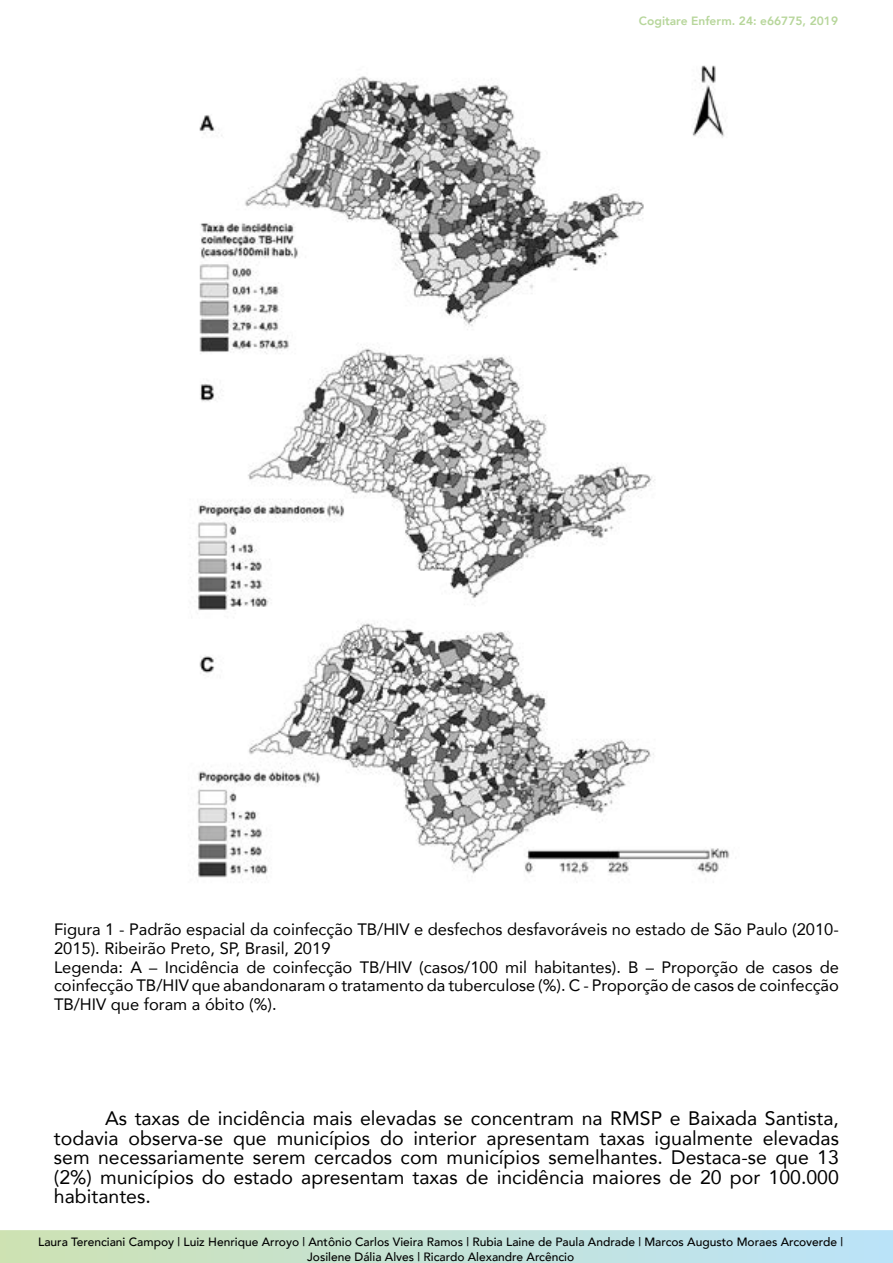
<style>
.page{position:relative;width:893px;height:1263px;background:#fff}
.page>*{position:absolute;margin:0;border:0;box-sizing:border-box;transform-origin:0 0}
.t1{font:19.5px/19.5px "Avenir";color:#000;text-align:justify}
.t2{font:16.5px/18.8px "Avenir";color:#000}
.t3{font:500 12px/14.4px "Avenir";color:#000;text-align:center}
.t4{font:800 12px "Avenir";color:#b7d69b}
</style>
<div class="page">
<svg style="left:0;top:1230px;width:893px;height:33px;background:#c4e2d6"></svg>
<img style="left:190px;top:65px;width:540px;height:818px">
<p class="t4" style="left:639px;top:12px;width:201px">Cogitare Enferm. 24: e66775, 2019</p>
<p class="t2" style="left:54px;top:919px;width:786px">Figura 1 - Padrão espacial da coinfecção TB/HIV e desfechos desfavoráveis no estado de São Paulo (2010- 2015). Ribeirão Preto, SP, Brasil, 2019<br>Legenda: A – Incidência de coinfecção TB/HIV (casos/100 mil habitantes). B – Proporção de casos de coinfecção TB/HIV que abandonaram o tratamento da tuberculose (%). C - Proporção de casos de coinfecção TB/HIV que foram a óbito (%).</p>
<p class="t1" style="left:54px;top:1108px;width:786px;text-indent:51px">As taxas de incidência mais elevadas se concentram na RMSP e Baixada Santista, todavia observa-se que municípios do interior apresentam taxas igualmente elevadas sem necessariamente serem cercados com municípios semelhantes. Destaca-se que 13 (2%) municípios do estado apresentam taxas de incidência maiores de 20 por 100.000 habitantes.</p>
<p class="t3" style="left:38px;top:1234px;width:806px">Laura Terenciani Campoy | Luiz Henrique Arroyo | Antônio Carlos Vieira Ramos | Rubia Laine de Paula Andrade | Marcos Augusto Moraes Arcoverde |<br>Josilene Dália Alves | Ricardo Alexandre Arcêncio</p>
</div>
